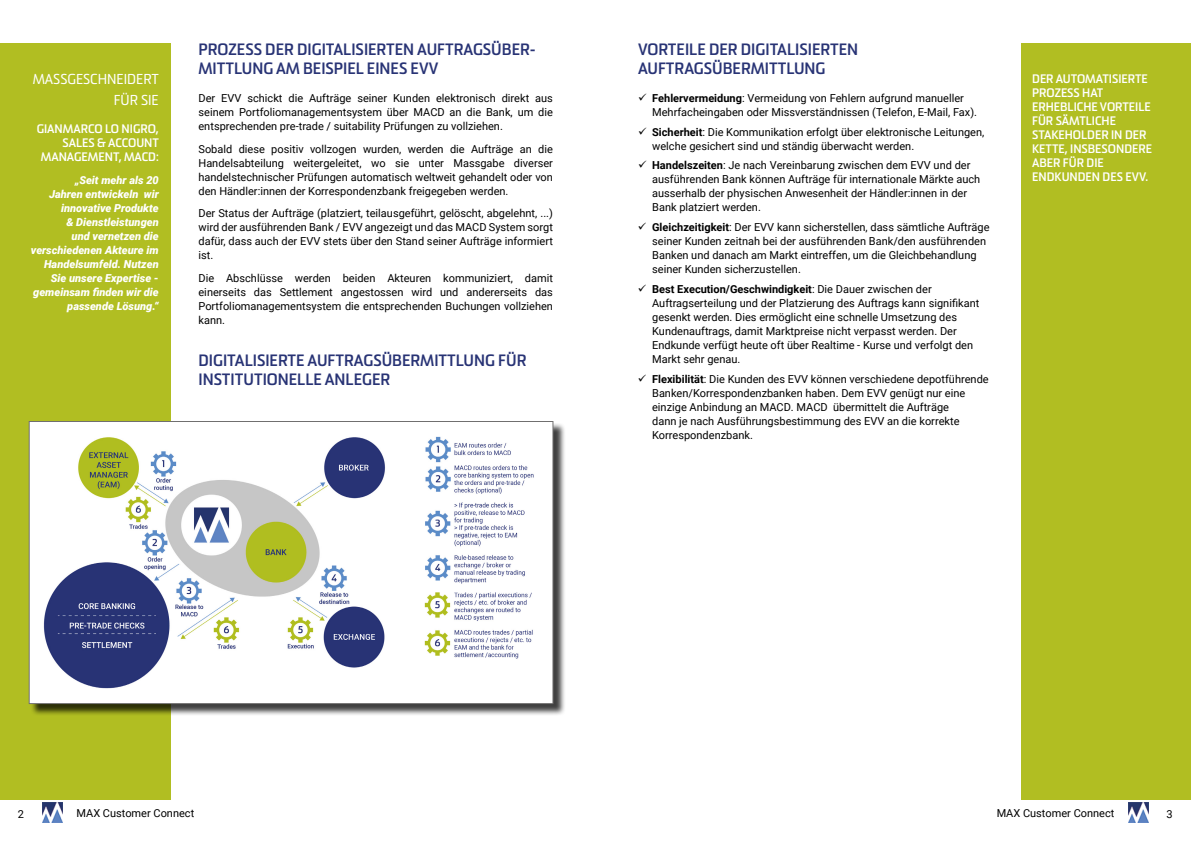
<style>
.page{position:relative;width:1191px;height:842px;background:#fff}
.page>*{position:absolute;margin:0;border:0;box-sizing:border-box;transform-origin:0 0}
.t1{font:700 16px/19.2px "Sommet";color:#283375}
.t2{font:14px/21px "Sommet";color:#fff;text-align:right}
.t3{font:700 12px/14px "Sommet";color:#fff}
.t4{font:11px/14px "Roboto";color:#000}
.t5{font:italic 900 11px/14px "Roboto";color:#fff;text-align:right}
.s1{font-weight:700}
</style>
<div class="page">
<img style="left:43px;top:802px;width:20px;height:20px">
<img style="left:1128px;top:802px;width:20px;height:20px">
<div style="left:0;top:43px;width:170px;height:756px;background:#b1be22"></div>
<div style="left:1021px;top:43px;width:170px;height:756px;background:#b1be22"></div>
<div style="left:30px;top:423px;width:536px;height:293px;background:#000;opacity:.75"></div>
<img style="left:31px;top:423px;width:520px;height:279px">
<div style="left:29px;top:421px;width:524px;height:283px;border:1px solid #706f6f"></div>
<p class="t2" style="left:33px;top:69px;width:128px">MASSGESCHNEIDERT<br>FÜR SIE</p>
<p class="t3" style="left:37px;top:122px;width:124px;text-align:right">GIANMARCO LO NIGRO,<br>SALES &amp; ACCOUNT<br>MANAGEMENT, MACD:</p>
<p class="t5" style="left:31px;top:173px;width:129px">„Seit mehr als 20<br>Jahren entwickeln wir innovative Produkte<br>&amp; Dienstleistungen<br>und vernetzen die verschiedenen Akteure im<br>Handelsumfeld. Nutzen<br>Sie unsere Expertise - gemeinsam finden wir die passende Lösung.“</p>
<h1 class="t1" style="left:198px;top:39px;width:339px">PROZESS DER DIGITALISIERTEN AUFTRAGSÜBER-<br>MITTLUNG AM BEISPIEL EINES EVV</h1>
<p class="t4" style="left:198px;top:91px;width:356px;text-align:justify">Der EVV schickt die Aufträge seiner Kunden elektronisch direkt aus seinem Portfoliomanagementsystem über MACD an die Bank, um die entsprechenden pre-trade / suitability Prüfungen zu vollziehen.</p>
<p class="t4" style="left:198px;top:141px;width:356px;text-align:justify">Sobald diese positiv vollzogen wurden, werden die Aufträge an die Handelsabteilung weitergeleitet, wo sie unter Massgabe diverser handelstechnischer Prüfungen automatisch weltweit gehandelt oder von den Händler:innen der Korrespondenzbank freigegeben werden.</p>
<p class="t4" style="left:198px;top:206px;width:356px;text-align:justify">Der Status der Aufträge (platziert, teilausgeführt, gelöscht, abgelehnt, ...) wird der ausführenden Bank / EVV angezeigt und das MACD System sorgt dafür, dass auch der EVV stets über den Stand seiner Aufträge informiert ist.</p>
<p class="t4" style="left:198px;top:270px;width:356px;text-align:justify">Die Abschlüsse werden beiden Akteuren kommuniziert, damit einerseits das Settlement angestossen wird und andererseits das Portfoliomanagementsystem die entsprechenden Buchungen vollziehen kann.</p>
<h1 class="t1" style="left:198px;top:350px;width:329px">DIGITALISIERTE AUFTRAGSÜBERMITTLUNG FÜR<br>INSTITUTIONELLE ANLEGER</h1>
<h1 class="t1" style="left:638px;top:39px;width:221px">VORTEILE DER DIGITALISIERTEN<br>AUFTRAGSÜBERMITTLUNG</h1>
<p class="t4" style="left:652px;top:91px;width:326px"><span class="s1">Fehlervermeidung</span>: Vermeidung von Fehlern aufgrund manueller<br>Mehrfacheingaben oder Missverständnissen (Telefon, E-Mail, Fax).</p>
<p class="t4" style="left:652px;top:124px;width:334px"><span class="s1">Sicherheit</span>: Die Kommunikation erfolgt über elektronische Leitungen, welche gesichert sind und ständig überwacht werden.</p>
<p class="t4" style="left:652px;top:158px;width:329px"><span class="s1">Handelszeiten</span>: Je nach Vereinbarung zwischen dem EVV und der ausführenden Bank können Aufträge für internationale Märkte auch ausserhalb der physischen Anwesenheit der Händler:innen in der Bank platziert werden.</p>
<p class="t4" style="left:652px;top:220px;width:339px"><span class="s1">Gleichzeitigkeit</span>: Der EVV kann sicherstellen, dass sämtliche Aufträge seiner Kunden zeitnah bei der ausführenden Bank/den ausführenden Banken und danach am Markt eintreffen, um die Gleichbehandlung seiner Kunden sicherzustellen.</p>
<p class="t4" style="left:652px;top:281px;width:329px"><span class="s1">Best Execution/Geschwindigkeit</span>: Die Dauer zwischen der Auftragserteilung und der Platzierung des Auftrags kann signifikant gesenkt werden. Dies ermöglicht eine schnelle Umsetzung des Kundenauftrags, damit Marktpreise nicht verpasst werden. Der Endkunde verfügt heute oft über Realtime - Kurse und verfolgt den Markt sehr genau.</p>
<p class="t4" style="left:652px;top:371px;width:338px"><span class="s1">Flexibilität</span>: Die Kunden des EVV können verschiedene depotführende Banken/Korrespondenzbanken haben. Dem EVV genügt nur eine einzige Anbindung an MACD. MACD übermittelt die Aufträge<br>dann je nach Ausführungsbestimmung des EVV an die korrekte Korrespondenzbank.</p>
<p class="t3" style="left:1032px;top:72px;width:121px">DER AUTOMATISIERTE<br>PROZESS HAT<br>ERHEBLICHE VORTEILE<br>FÜR SÄMTLICHE<br>STAKEHOLDER IN DER<br>KETTE, INSBESONDERE<br>ABER FÜR DIE<br>ENDKUNDEN DES EVV.</p>
<p class="t4" style="left:18px;top:806px;width:8px">2</p>
<p class="t4" style="left:77px;top:806px;width:119px">MAX Customer Connect</p>
<p class="t4" style="left:996px;top:806px;width:119px">MAX Customer Connect</p>
<p class="t4" style="left:1166px;top:806px;width:8px">3</p>
</div>
